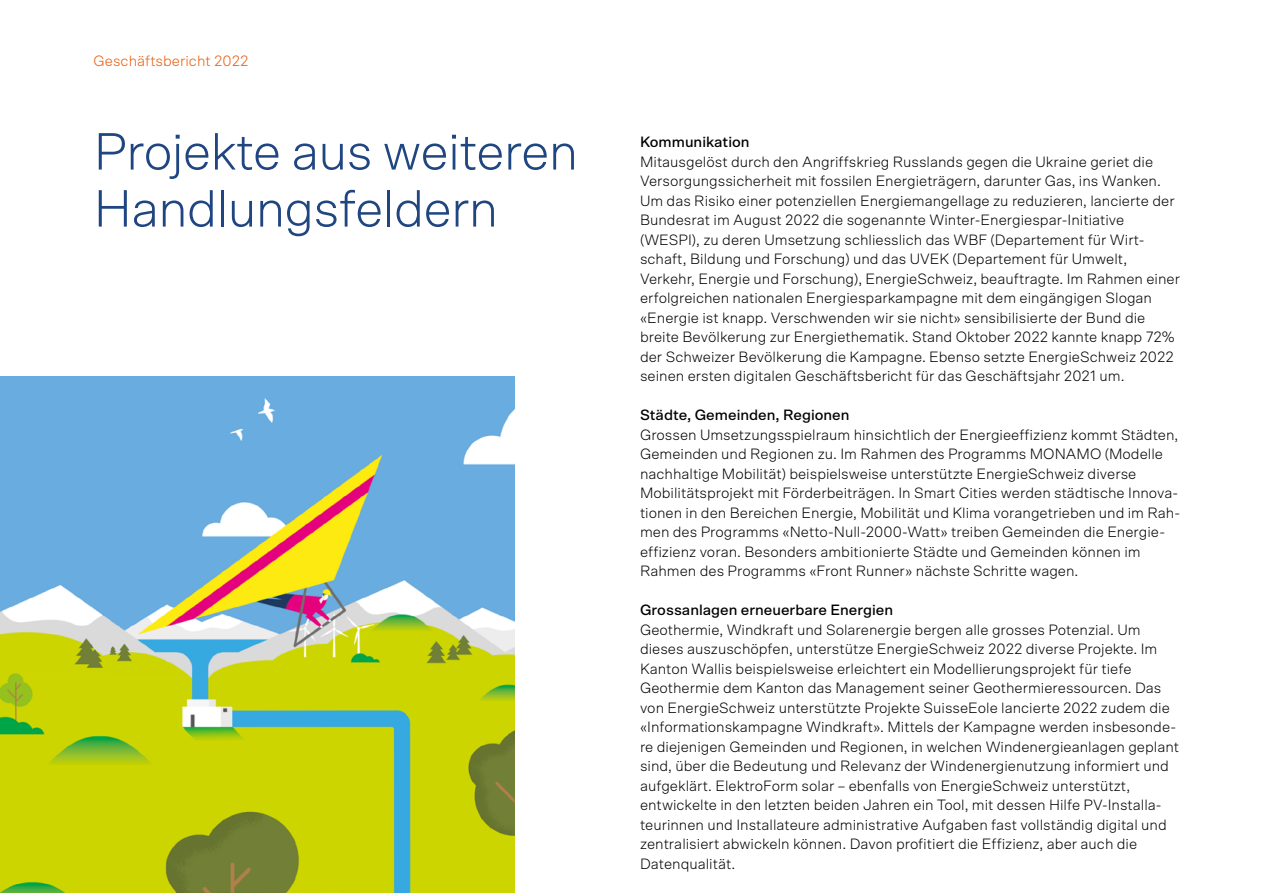
<style>
.page{position:relative;width:1263px;height:893px;background:#fff}
.page>*{position:absolute;margin:0;border:0;box-sizing:border-box;transform-origin:0 0}
.t1{font:300 52.5px/57px "Scto Grotesk A";letter-spacing:-.02em;color:#204682}
.t2{font:300 15px/19.5px "Scto Grotesk A";color:#000}
.t3{font:500 15px "Scto Grotesk A";color:#000}
.t4{font:300 15px "Scto Grotesk A";color:#ea5b0b}
</style>
<div class="page">
<img style="left:0;top:377px;width:514px;height:516px">
<p class="t4" style="left:94px;top:52px;width:156px">Geschäftsbericht 2022</p>
<h1 class="t1" style="left:94px;top:122px;width:486px">Projekte aus weiteren<br>Handlungsfeldern</h1>
<p class="t3" style="left:640px;top:133px;width:111px">Kommunikation</p>
<p class="t2" style="left:640px;top:151px;width:542px">Mitausgelöst durch den Angriffskrieg Russlands gegen die Ukraine geriet die Versorgungssicherheit mit fossilen Energieträgern, darunter Gas, ins Wanken.<br>Um das Risiko einer potenziellen Energiemangellage zu reduzieren, lancierte der Bundesrat im August 2022 die sogenannte Winter-Energiespar-Initiative (WESPI), zu deren Umsetzung schliesslich das WBF (Departement für Wirt&shy;schaft, Bildung und Forschung) und das UVEK (Departement für Umwelt, Verkehr, Energie und Forschung), EnergieSchweiz, beauftragte. Im Rahmen einer erfolgreichen nationalen Energiesparkampagne mit dem eingängigen Slogan «Energie ist knapp. Verschwenden wir sie nicht» sensibilisierte der Bund die breite Bevölkerung zur Energiethematik. Stand Oktober 2022 kannte knapp 72% der Schweizer Bevölkerung die Kampagne. Ebenso setzte EnergieSchweiz 2022 seinen ersten digitalen Geschäftsbericht für das Geschäftsjahr 2021 um.</p>
<p class="t3" style="left:640px;top:406px;width:211px">Städte, Gemeinden, Regionen</p>
<p class="t2" style="left:640px;top:424px;width:542px">Grossen Umsetzungsspielraum hinsichtlich der Energieeffizienz kommt Städten, Gemeinden und Regionen zu. Im Rahmen des Programms MONAMO (Modelle nachhaltige Mobilität) beispielsweise unterstützte EnergieSchweiz diverse Mobilitätsprojekt mit Förderbeiträgen. In Smart Cities werden städtische Innova&shy;tionen in den Bereichen Energie, Mobilität und Klima vorangetrieben und im Rah&shy;men des Programms «Netto-Null-2000-Watt» treiben Gemeinden die Energie&shy;effizienz voran. Besonders ambitionierte Städte und Gemeinden können im Rahmen des Programms «Front Runner» nächste Schritte wagen.</p>
<p class="t3" style="left:640px;top:601px;width:255px">Grossanlagen erneuerbare Energien</p>
<p class="t2" style="left:640px;top:619px;width:541px">Geothermie, Windkraft und Solarenergie bergen alle grosses Potenzial. Um dieses auszuschöpfen, unterstütze EnergieSchweiz 2022 diverse Projekte. Im Kanton Wallis beispielsweise erleichtert ein Modellierungsprojekt für tiefe Geothermie dem Kanton das Management seiner Geothermieressourcen. Das von EnergieSchweiz unterstützte Projekte SuisseEole lancierte 2022 zudem die «Informationskampagne Windkraft». Mittels der Kampagne werden insbesonde&shy;re diejenigen Gemeinden und Regionen, in welchen Windenergieanlagen geplant sind, über die Bedeutung und Relevanz der Windenergienutzung informiert und aufgeklärt. ElektroForm solar – ebenfalls von EnergieSchweiz unterstützt, entwickelte in den letzten beiden Jahren ein Tool, mit dessen Hilfe PV-Installa&shy;teurinnen und Installateure administrative Aufgaben fast vollständig digital und zentralisiert abwickeln können. Davon profitiert die Effizienz, aber auch die Datenqualität.</p>
</div>
